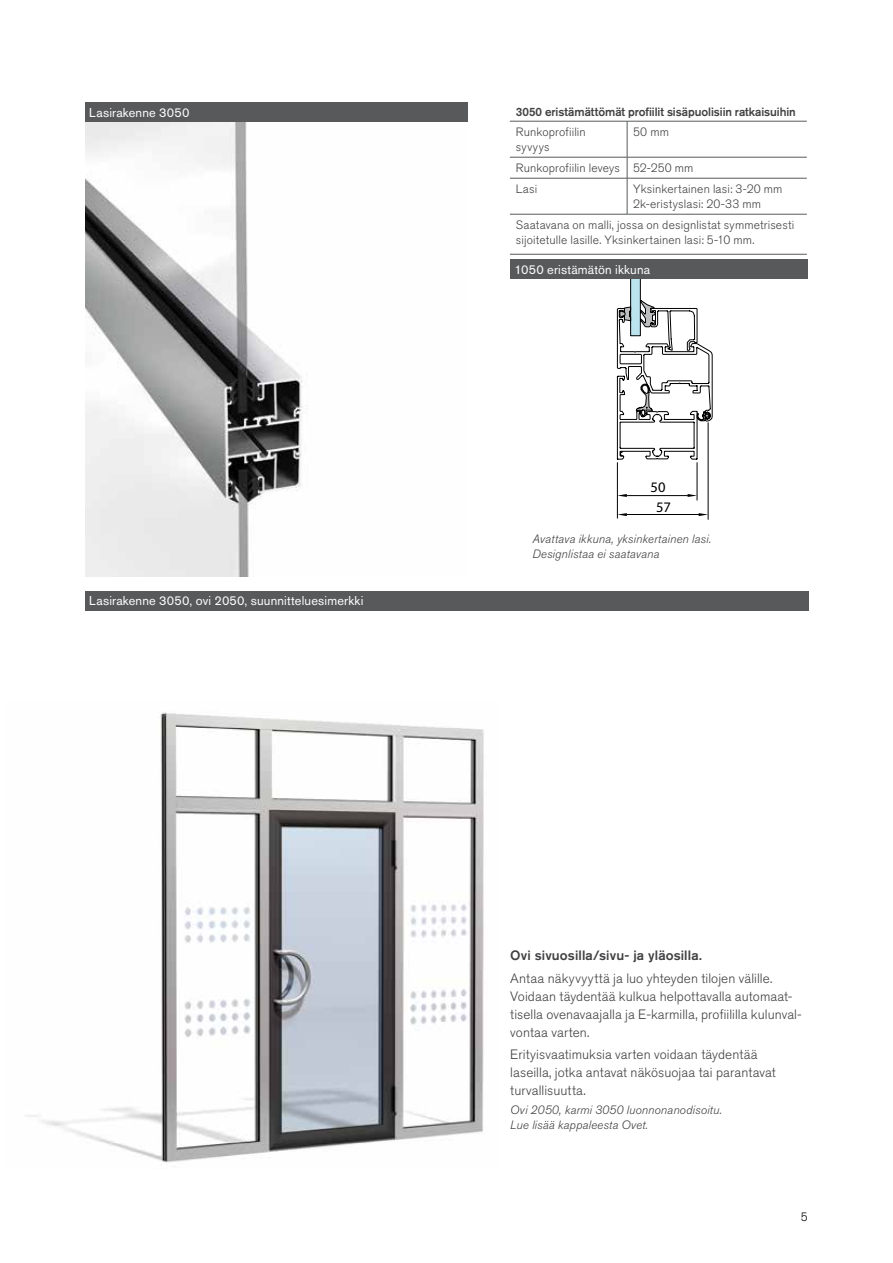
<style>
.page{position:relative;width:893px;height:1263px;background:#fff}
.page>*{position:absolute;margin:0;border:0;box-sizing:border-box;transform-origin:0 0}
.t1{font:14.55px/19.2px "ISOCPEUR";color:#000;text-align:center}
.t2{font:300 13.5px/18px "Akzidenz Grotesk Pro";letter-spacing:.005em;color:#414042}
.t3{font:500 13.5px "Akzidenz Grotesk Pro";letter-spacing:.01em;color:#414042}
.t4{font:12.75px "Akzidenz Grotesk Pro";letter-spacing:.015em;color:#fff}
.t5{font:300 12px/15px "Akzidenz Grotesk Pro";letter-spacing:.01em;color:#414042}
.t6{font:italic 300 12px/15px "Akzidenz Grotesk Pro";letter-spacing:.015em;color:#414042}
.t7{font:500 12px "Akzidenz Grotesk Pro";letter-spacing:-.005em;color:#414042}
.t8{font:300 12px "Akzidenz Grotesk Pro";color:#000}
</style>
<div class="page">
<img style="left:27px;top:712px;width:457px;height:451px">
<img style="left:85px;top:122px;width:223px;height:454px">
<hr style="left:697px;top:463px;width:1px;height:37px;background:#000">
<hr style="left:617px;top:463px;width:1px;height:55px;background:#000">
<svg style="left:617px;top:494px;width:80px;height:3px"></svg>
<hr style="left:708px;top:423px;width:1px;height:96px;background:#000">
<svg style="left:617px;top:513px;width:91px;height:3px"></svg>
<svg style="left:616px;top:279px;width:96px;height:181px"></svg>
<hr style="left:510px;top:121px;width:117px;height:1px;background:#58595b">
<hr style="left:627px;top:121px;width:180px;height:1px;background:#58595b">
<hr style="left:627px;top:121px;width:1px;height:36px;background:#58595b">
<hr style="left:510px;top:157px;width:117px;height:1px;background:#58595b">
<hr style="left:627px;top:157px;width:180px;height:1px;background:#58595b">
<svg style="left:627px;top:157px;width:1px;height:21px"></svg>
<hr style="left:510px;top:178px;width:117px;height:1px;background:#58595b">
<hr style="left:627px;top:178px;width:180px;height:1px;background:#58595b">
<hr style="left:627px;top:178px;width:1px;height:36px;background:#58595b">
<hr style="left:510px;top:214px;width:117px;height:1px;background:#58595b">
<hr style="left:627px;top:214px;width:180px;height:1px;background:#58595b">
<hr style="left:510px;top:254px;width:117px;height:1px;background:#58595b">
<hr style="left:627px;top:254px;width:180px;height:1px;background:#58595b">
<div style="left:85px;top:591px;width:724px;height:19px;background:#58595b"></div>
<div style="left:85px;top:102px;width:383px;height:20px;background:#58595b"></div>
<div style="left:510px;top:260px;width:298px;height:19px;background:#58595b"></div>
<p class="t4" style="left:89px;top:104px;width:102px">Lasirakenne 3050</p>
<p class="t4" style="left:89px;top:592px;width:276px">Lasirakenne 3050, ovi 2050, suunnitteluesimerkki</p>
<p class="t7" style="left:516px;top:104px;width:281px">3050 eristämättömät profiilit sisäpuolisiin ratkaisuihin</p>
<p class="t5" style="left:516px;top:124px;width:71px">Runkoprofiilin syvyys</p>
<p class="t5" style="left:633px;top:124px;width:37px">50 mm</p>
<p class="t5" style="left:516px;top:157px;width:179px;line-height:21px">Runkoprofiilin leveys 52-250 mm<br>Lasi</p>
<p class="t5" style="left:633px;top:181px;width:151px">Yksinkertainen lasi: 3-20 mm<br>2k-eristyslasi: 20-33 mm</p>
<p class="t5" style="left:516px;top:217px;width:280px">Saatavana on malli, jossa on designlistat symmetrisesti sijoitetulle lasille. Yksinkertainen lasi: 5-10 mm.</p>
<p class="t4" style="left:514px;top:261px;width:137px">1050 eristämätön ikkuna</p>
<p class="t1" style="left:651px;top:478px;width:22px">50<br>57</p>
<p class="t6" style="left:532px;top:531px;width:180px">Avattava ikkuna, yksinkertainen lasi.<br>Designlistaa ei saatavana</p>
<p class="t3" style="left:510px;top:947px;width:193px">Ovi sivuosilla/sivu- ja yläosilla.</p>
<p class="t2" style="left:510px;top:969px;width:293px">Antaa näkyvyyttä ja luo yhteyden tilojen välille.<br>Voidaan täydentää kulkua helpottavalla automaat&shy;tisella ovenavaajalla ja E-karmilla, profiililla kulunval&shy;vontaa varten.</p>
<p class="t2" style="left:510px;top:1045px;width:267px">Erityisvaatimuksia varten voidaan täydentää laseilla, jotka antavat näkösuojaa tai parantavat turvallisuutta.</p>
<p class="t6" style="left:510px;top:1102px;width:213px">Ovi 2050, karmi 3050 luonnonanodisoitu.<br>Lue lisää kappaleesta Ovet.</p>
<p class="t8" style="left:801px;top:1209px;width:8px">5</p>
</div>
